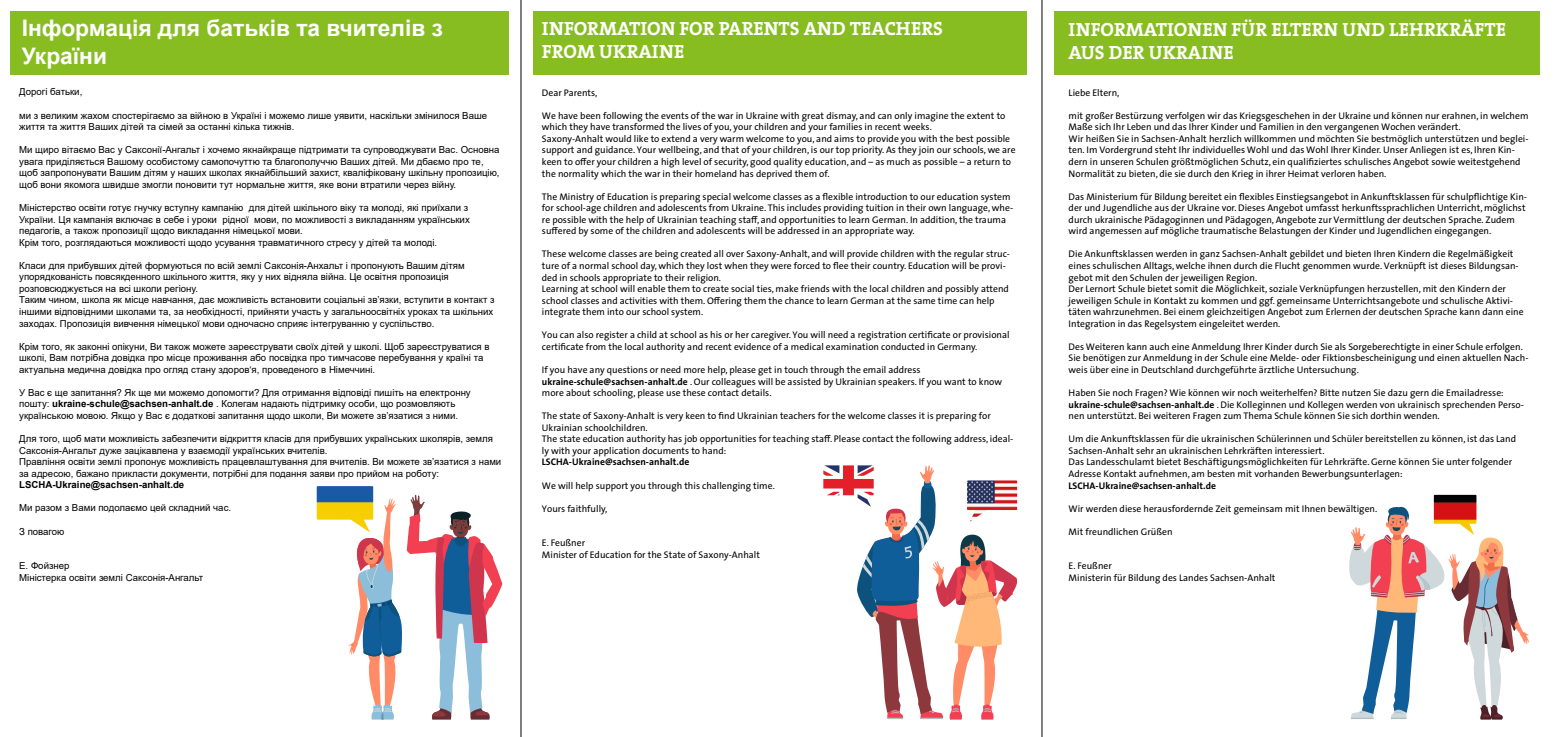
<style>
.page{position:relative;width:1558px;height:737px;background:#fff}
.page>*{position:absolute;margin:0;border:0;box-sizing:border-box;transform-origin:0 0}
.t1{font:700 22.75px/27.3px "Arial";color:#fff}
.t2{font:19.25px/23.1px "The Serif Bold Caps";color:#fff}
.t3{font:9.62px/11.5px "The Sans";color:#000}
.t4{font:9.62px/11.5px "Arial";color:#000}
.t5{font:700 9.62px "The Sans";color:#000}
.t6{font:700 9.62px "Arial";color:#000}
.s1{font-weight:700}
</style>
<div class="page">
<div style="left:533px;top:11px;width:493px;height:63px;background:#87bd21"></div>
<div style="left:10px;top:11px;width:498px;height:63px;background:#87bd21"></div>
<div style="left:1054px;top:11px;width:485px;height:63px;background:#87bd21"></div>
<hr style="left:520px;top:0;width:1px;height:737px;background:#000">
<hr style="left:1041px;top:0;width:1px;height:737px;background:#000">
<svg style="left:1349px;top:506px;width:180px;height:213px"></svg>
<svg style="left:349px;top:494px;width:153px;height:225px"></svg>
<svg style="left:823px;top:465px;width:195px;height:254px"></svg>
<img style="left:1434px;top:495px;width:42px;height:40px">
<img style="left:317px;top:486px;width:56px;height:46px">
<img style="left:967px;top:480px;width:50px;height:41px">
<h1 class="t1" style="left:22px;top:15px;width:423px">Інформація для батьків та вчителів з<br>України</h1>
<h2 class="t2" style="left:1068px;top:17px;width:439px">INFORMATIONEN FÜR ELTERN UND LEHRKRÄFTE<br>AUS DER UKRAINE</h2>
<h2 class="t2" style="left:542px;top:16px;width:402px">INFORMATION FOR PARENTS AND TEACHERS<br>FROM UKRAINE</h2>
<p class="t4" style="left:19px;top:86px;width:65px">Дорогі батьки,</p>
<p class="t4" style="left:19px;top:109px;width:469px">ми з великим жахом спостерігаємо за війною в Україні і можемо лише уявити, наскільки змінилося Ваше життя та життя Ваших дітей та сімей за останні кілька тижнів.</p>
<p class="t4" style="left:19px;top:144px;width:482px">Ми щиро вітаємо Вас у Саксонії-Ангальт і хочемо якнайкраще підтримати та супроводжувати Вас. Основна увага приділяється Вашому особистому самопочуттю та благополуччю Ваших дітей. Ми дбаємо про те, щоб запропонувати Вашим дітям у наших школах якнайбільший захист, кваліфіковану шкільну пропозицію, щоб вони якомога швидше змогли поновити тут нормальне життя, яке вони втратили через війну.</p>
<p class="t4" style="left:19px;top:202px;width:452px">Міністерство освіти готує гнучку вступну кампанію для дітей шкільного віку та молоді, які приїхали з України. Ця кампанія включає в себе і уроки рідної мови, по можливості з викладанням українських педагогів, а також пропозиції щодо викладання німецької мови.<br>Крім того, розглядаються можливості щодо усування травматичного стресу у дітей та молоді.</p>
<p class="t4" style="left:19px;top:259px;width:477px">Класи для прибувших дітей формуються по всій землі Саксонія-Анхальт і пропонують Вашим дітям упорядкованість повсякденного шкільного життя, яку у них відняла війна. Це освітня пропозиція розповсюджується на всі школи регіону.<br>Таким чином, школа як місце навчання, дає можливість встановити соціальні зв’язки, вступити в контакт з іншими відповідними школами та, за необхідності, прийняти участь у загальноосвітніх уроках та шкільних заходах. Пропозиція вивчення німецької мови одночасно сприяє інтегруванню у суспільство.</p>
<p class="t4" style="left:19px;top:340px;width:472px">Крім того, як законні опікуни, Ви також можете зареєструвати своїх дітей у школі. Щоб зареєструватися в школі, Вам потрібна довідка про місце проживання або посвідка про тимчасове перебування у країні та актуальна медична довідка про огляд стану здоров‘я, проведеного в Німеччині.</p>
<p class="t4" style="left:19px;top:387px;width:453px">У Вас є ще запитання? Як ще ми можемо допомогти? Для отримання відповіді пишіть на електронну пошту: <span class="s1">ukraine-schule@sachsen-anhalt.de</span> . Колегам надають підтримку особи, що розмовляють українською мовою. Якщо у Вас є додаткові запитання щодо школи, Ви можете зв’язатися з ними.</p>
<p class="t4" style="left:19px;top:433px;width:484px">Для того, щоб мати можливість забезпечити відкриття класів для прибувших українських школярів, земля Саксонія-Ангальт дуже зацікавлена у взаємодії українських вчителів.<br>Правління освіти землі пропонує можливість працевлаштування для вчителів. Ви можете зв’язатися з нами за адресою, бажано прикласти документи, потрібні для подання заяви про прийом на роботу:</p>
<p class="t6" style="left:19px;top:478px;width:167px">LSCHA-Ukraine@sachsen-anhalt.de</p>
<p class="t4" style="left:19px;top:502px;width:213px">Ми разом з Вами подолаємо цей складний час.</p>
<p class="t4" style="left:19px;top:525px;width:47px">З повагою</p>
<p class="t4" style="left:19px;top:560px;width:186px">E. Фойзнер<br>Міністерка освіти землі Саксонія-Ангальт</p>
<p class="t3" style="left:542px;top:86px;width:57px">Dear Parents,</p>
<p class="t3" style="left:542px;top:109px;width:475px">We have been following the events of the war in Ukraine with great dismay, and can only imagine the extent to which they have transformed the lives of you, your children and your families in recent weeks.<br>Saxony-Anhalt would like to extend a very warm welcome to you, and aims to provide you with the best possible support and guidance. Your wellbeing, and that of your children, is our top priority. As they join our schools, we are keen to offer your children a high level of security, good quality education, and – as much as possible – a return to the normality which the war in their homeland has deprived them of.</p>
<p class="t3" style="left:542px;top:190px;width:473px">The Ministry of Education is preparing special welcome classes as a flexible introduction to our education system for school-age children and adolescents from Ukraine. This includes providing tuition in their own language, whe&shy;re possible with the help of Ukrainian teaching staff, and opportunities to learn German. In addition, the trauma suffered by some of the children and adolescents will be addressed in an appropriate way.</p>
<p class="t3" style="left:542px;top:248px;width:470px">These welcome classes are being created all over Saxony-Anhalt, and will provide children with the regular struc&shy;ture of a normal school day, which they lost when they were forced to flee their country. Education will be provi&shy;ded in schools appropriate to their religion.<br>Learning at school will enable them to create social ties, make friends with the local children and possibly attend school classes and activities with them. Offering them the chance to learn German at the same time can help integrate them into our school system.</p>
<p class="t3" style="left:542px;top:329px;width:469px">You can also register a child at school as his or her caregiver. You will need a registration certificate or provisional certificate from the local authority and recent evidence of a medical examination conducted in Germany.</p>
<p class="t3" style="left:542px;top:364px;width:462px">If you have any questions or need more help, please get in touch through the email address <span class="s1">ukraine-schule@sachsen-anhalt.de</span> . Our colleagues will be assisted by Ukrainian speakers. If you want to know more about schooling, please use these contact details.</p>
<p class="t3" style="left:542px;top:410px;width:473px">The state of Saxony-Anhalt is very keen to find Ukrainian teachers for the welcome classes it is preparing for Ukrainian schoolchildren.<br>The state education authority has job opportunities for teaching staff. Please contact the following address, ideal&shy;ly with your application documents to hand:</p>
<p class="t5" style="left:542px;top:454px;width:149px">LSCHA-Ukraine@sachsen-anhalt.de</p>
<p class="t3" style="left:542px;top:479px;width:234px">We will help support you through this challenging time.</p>
<p class="t3" style="left:542px;top:502px;width:67px">Yours faithfully,</p>
<p class="t3" style="left:542px;top:537px;width:220px">E. Feußner<br>Minister of Education for the State of Saxony-Anhalt</p>
<p class="t3" style="left:1068px;top:86px;width:52px">Liebe Eltern,</p>
<p class="t3" style="left:1068px;top:109px;width:461px">mit großer Bestürzung verfolgen wir das Kriegsgeschehen in der Ukraine und können nur erahnen, in welchem Maße sich Ihr Leben und das Ihrer Kinder und Familien in den vergangenen Wochen verändert.<br>Wir heißen Sie in Sachsen-Anhalt herzlich willkommen und möchten Sie bestmöglich unterstützen und beglei&shy;ten. Im Vordergrund steht Ihr individuelles Wohl und das Wohl Ihrer Kinder. Unser Anliegen ist es, Ihren Kin&shy;dern in unseren Schulen größtmöglichen Schutz, ein qualifiziertes schulisches Angebot sowie weitestgehend Normalität zu bieten, die sie durch den Krieg in ihrer Heimat verloren haben.</p>
<p class="t3" style="left:1068px;top:190px;width:460px">Das Ministerium für Bildung bereitet ein flexibles Einstiegsangebot in Ankunftsklassen für schulpflichtige Kin&shy;der und Jugendliche aus der Ukraine vor. Dieses Angebot umfasst herkunftssprachlichen Unterricht, möglichst durch ukrainische Pädagoginnen und Pädagogen, Angebote zur Vermittlung der deutschen Sprache. Zudem wird angemessen auf mögliche traumatische Belastungen der Kinder und Jugendlichen eingegangen.</p>
<p class="t3" style="left:1068px;top:248px;width:457px">Die Ankunftsklassen werden in ganz Sachsen-Anhalt gebildet und bieten Ihren Kindern die Regelmäßigkeit eines schulischen Alltags, welche ihnen durch die Flucht genommen wurde. Verknüpft ist dieses Bildungsan&shy;gebot mit den Schulen der jeweiligen Region.<br>Der Lernort Schule bietet somit die Möglichkeit, soziale Verknüpfungen herzustellen, mit den Kindern der jeweiligen Schule in Kontakt zu kommen und ggf. gemeinsame Unterrichtsangebote und schulische Aktivi&shy;täten wahrzunehmen. Bei einem gleichzeitigen Angebot zum Erlernen der deutschen Sprache kann dann eine Integration in das Regelsystem eingeleitet werden.</p>
<p class="t3" style="left:1068px;top:340px;width:461px">Des Weiteren kann auch eine Anmeldung Ihrer Kinder durch Sie als Sorgeberechtigte in einer Schule erfolgen.<br>Sie benötigen zur Anmeldung in der Schule eine Melde- oder Fiktionsbescheinigung und einen aktuellen Nach&shy;weis über eine in Deutschland durchgeführte ärztliche Untersuchung.</p>
<p class="t3" style="left:1068px;top:387px;width:457px">Haben Sie noch Fragen? Wie können wir noch weiterhelfen? Bitte nutzen Sie dazu gern die Emailadresse: <span class="s1">ukraine-schule@sachsen-anhalt.de</span> . Die Kolleginnen und Kollegen werden von ukrainisch sprechenden Perso&shy;nen unterstützt. Bei weiteren Fragen zum Thema Schule können Sie sich dorthin wenden.</p>
<p class="t3" style="left:1068px;top:433px;width:449px">Um die Ankunftsklassen für die ukrainischen Schülerinnen und Schüler bereitstellen zu können, ist das Land Sachsen-Anhalt sehr an ukrainischen Lehrkräften interessiert.<br>Das Landesschulamt bietet Beschäftigungsmöglichkeiten für Lehrkräfte. Gerne können Sie unter folgender Adresse Kontakt aufnehmen, am besten mit vorhanden Bewerbungsunterlagen:</p>
<p class="t5" style="left:1068px;top:477px;width:149px">LSCHA-Ukraine@sachsen-anhalt.de</p>
<p class="t3" style="left:1068px;top:502px;width:310px">Wir werden diese herausfordernde Zeit gemeinsam mit Ihnen bewältigen.</p>
<p class="t3" style="left:1068px;top:525px;width:105px">Mit freundlichen Grüßen</p>
<p class="t3" style="left:1068px;top:560px;width:208px">E. Feußner<br>Ministerin für Bildung des Landes Sachsen-Anhalt</p>
</div>
